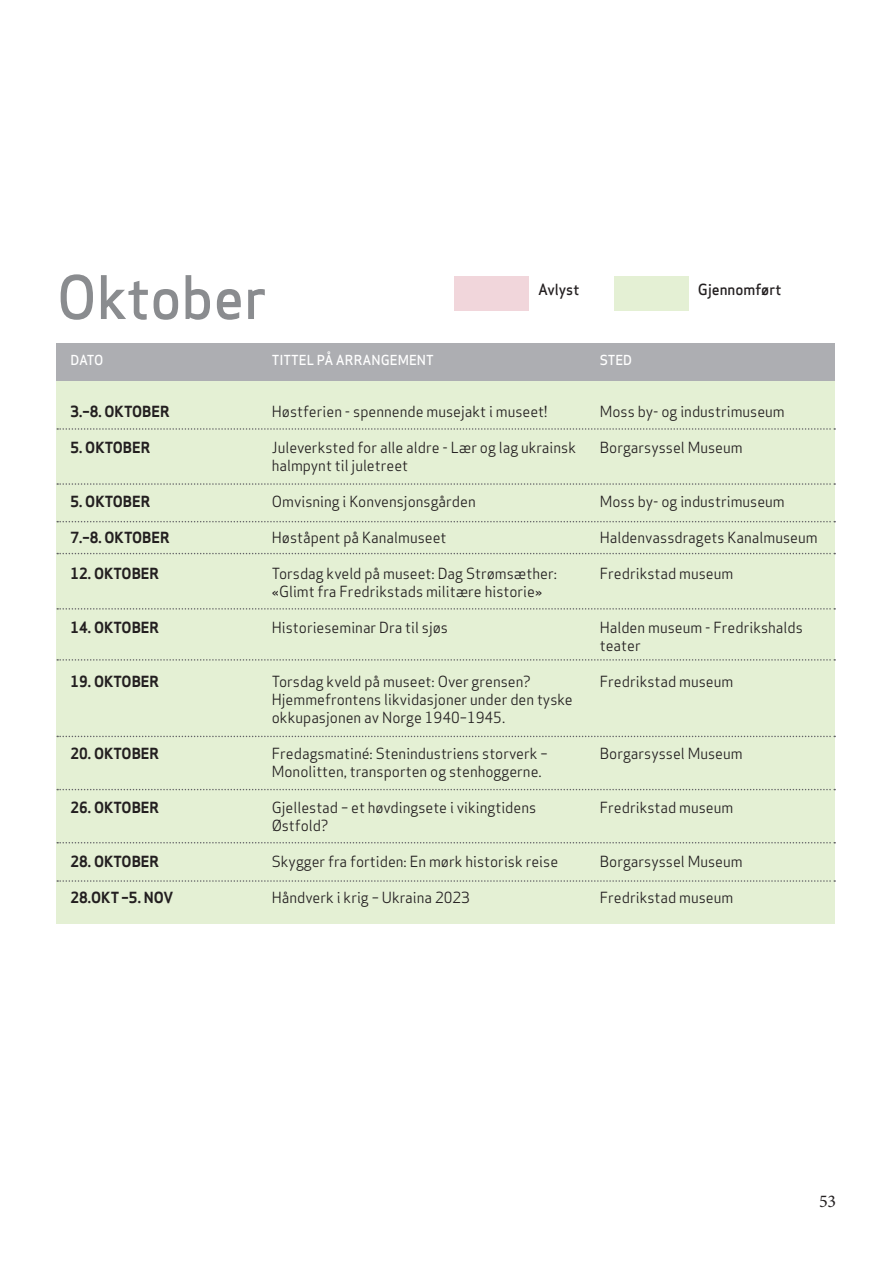
<style>
.page{position:relative;width:893px;height:1263px;background:#fff}
.page>*{position:absolute;margin:0;border:0;box-sizing:border-box;transform-origin:0 0}
.t1{font:500 58.5px "Apex Sans";color:#8a8c8f}
.t2{font:18px "Minion Pro";color:#231f20}
.t3{font:15px/18px "Apex Sans";color:#231f20}
.t4{font:700 15px "Apex Sans";color:#231f20}
.t5{font:500 15px "Apex Sans";color:#231f20}
.t6{font:500 13.5px "Apex Sans";color:#fff}
</style>
<div class="page">
<div style="left:56px;top:381px;width:779px;height:543px;background:#e4f0d4"></div>
<svg style="left:57px;top:428px;width:778px;height:2px"></svg>
<svg style="left:57px;top:483px;width:778px;height:2px"></svg>
<svg style="left:57px;top:521px;width:778px;height:1px"></svg>
<svg style="left:57px;top:553px;width:778px;height:1px"></svg>
<svg style="left:57px;top:608px;width:778px;height:2px"></svg>
<svg style="left:57px;top:659px;width:778px;height:2px"></svg>
<svg style="left:57px;top:736px;width:778px;height:1px"></svg>
<svg style="left:57px;top:789px;width:778px;height:1px"></svg>
<svg style="left:57px;top:842px;width:778px;height:1px"></svg>
<svg style="left:57px;top:880px;width:778px;height:2px"></svg>
<div style="left:56px;top:343px;width:779px;height:38px;background:#adaeb2"></div>
<div style="left:454px;top:276px;width:75px;height:34px;background:#f1d6db"></div>
<div style="left:614px;top:276px;width:74px;height:34px;background:#e4f0d4"></div>
<p class="t1" style="left:57px;top:246px;width:212px">Oktober</p>
<p class="t5" style="left:538px;top:276px;width:43px">Avlyst</p>
<p class="t5" style="left:698px;top:276px;width:85px">Gjennomført</p>
<p class="t6" style="left:70px;top:348px;width:34px">DATO</p>
<p class="t6" style="left:272px;top:348px;width:163px">TITTEL PÅ ARRANGEMENT</p>
<p class="t6" style="left:600px;top:348px;width:34px">STED</p>
<p class="t4" style="left:70px;top:402px;width:101px">3.–8. OKTOBER</p>
<p class="t4" style="left:70px;top:438px;width:81px">5. OKTOBER</p>
<p class="t4" style="left:70px;top:492px;width:81px">5. OKTOBER</p>
<p class="t4" style="left:70px;top:528px;width:101px">7.–8. OKTOBER</p>
<p class="t4" style="left:70px;top:564px;width:90px">12. OKTOBER</p>
<p class="t4" style="left:70px;top:618px;width:90px">14. OKTOBER</p>
<p class="t4" style="left:70px;top:672px;width:90px">19. OKTOBER</p>
<p class="t4" style="left:70px;top:744px;width:90px">20. OKTOBER</p>
<p class="t4" style="left:70px;top:798px;width:90px">26. OKTOBER</p>
<p class="t4" style="left:70px;top:852px;width:90px">28. OKTOBER</p>
<p class="t4" style="left:70px;top:888px;width:104px">28.OKT –5. NOV</p>
<p class="t3" style="left:272px;top:401px;width:277px">Høstferien - spennende musejakt i museet!</p>
<p class="t3" style="left:272px;top:437px;width:306px">Juleverksted for alle aldre - Lær og lag ukrainsk halmpynt til juletreet</p>
<p class="t3" style="left:272px;top:491px;width:205px">Omvisning i Konvensjonsgården</p>
<p class="t3" style="left:272px;top:527px;width:176px">Høståpent på Kanalmuseet</p>
<p class="t3" style="left:272px;top:563px;width:287px">Torsdag kveld på museet: Dag Strømsæther: «Glimt fra Fredrikstads militære historie»</p>
<p class="t3" style="left:272px;top:617px;width:178px">Historieseminar Dra til sjøs</p>
<p class="t3" style="left:272px;top:671px;width:302px">Torsdag kveld på museet: Over grensen?<br>Hjemmefrontens likvidasjoner under den tyske okkupasjonen av Norge 1940–1945.</p>
<p class="t3" style="left:272px;top:743px;width:277px">Fredagsmatiné: Stenindustriens storverk –<br>Monolitten, transporten og stenhoggerne.</p>
<p class="t3" style="left:272px;top:797px;width:266px">Gjellestad – et høvdingsete i vikingtidens<br>Østfold?</p>
<p class="t3" style="left:272px;top:851px;width:288px">Skygger fra fortiden: En mørk historisk reise</p>
<p class="t3" style="left:272px;top:887px;width:200px">Håndverk i krig – Ukraina 2023</p>
<p class="t3" style="left:600px;top:401px;width:186px">Moss by- og industrimuseum</p>
<p class="t3" style="left:600px;top:437px;width:144px">Borgarsyssel Museum</p>
<p class="t3" style="left:600px;top:491px;width:186px">Moss by- og industrimuseum</p>
<p class="t3" style="left:600px;top:527px;width:219px">Haldenvassdragets Kanalmuseum</p>
<p class="t3" style="left:600px;top:563px;width:135px">Fredrikstad museum</p>
<p class="t3" style="left:600px;top:617px;width:205px">Halden museum - Fredrikshalds teater</p>
<p class="t3" style="left:600px;top:671px;width:135px">Fredrikstad museum</p>
<p class="t3" style="left:600px;top:743px;width:144px">Borgarsyssel Museum</p>
<p class="t3" style="left:600px;top:797px;width:135px">Fredrikstad museum</p>
<p class="t3" style="left:600px;top:851px;width:144px">Borgarsyssel Museum</p>
<p class="t3" style="left:600px;top:887px;width:135px">Fredrikstad museum</p>
<p class="t2" style="left:819px;top:1189px;width:19px">53</p>
</div>
